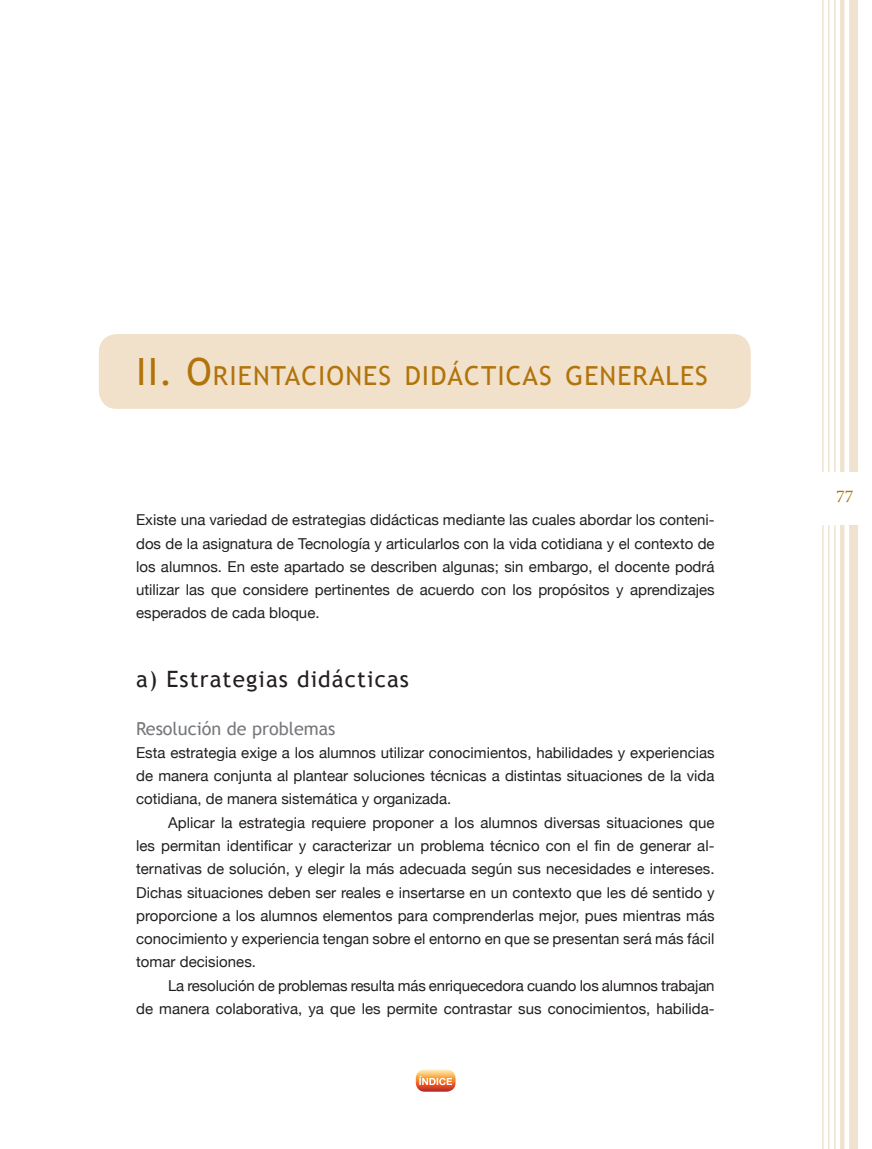
<style>
.page{position:relative;width:872px;height:1149px;background:#fff}
.page>*{position:absolute;margin:0;border:0;box-sizing:border-box;transform-origin:0 0}
.t1{font:26.25px "Trebuchet MS";letter-spacing:.045em;color:#b2730b}
.t2{font:22.5px "Trebuchet MS";letter-spacing:.05em;color:#231f20}
.t3{font:18px "Trebuchet MS";color:#76787b}
.t4{font:18px "Minion Pro";color:#b2730b}
.t5{font:15px/23.2px "Helvetica Neue";color:#231f20;text-align:justify}
.s1{font-size:37.5px}
</style>
<div class="page">
<div style="left:849px;top:0;width:9px;height:1148px;background:#efe3cf"></div>
<hr style="left:840px;top:0;width:4px;height:1148px;background:#efe3cf">
<hr style="left:834px;top:0;width:1px;height:1148px;background:#b2730b">
<hr style="left:828px;top:0;width:1px;height:1148px;background:#b2730b">
<hr style="left:822px;top:0;width:1px;height:1148px;background:#b2730b">
<div style="left:742px;top:472px;width:130px;height:52px;background:#fff"></div>
<div style="left:99px;top:334px;width:651px;height:75px;background:#f1e1ca;border-radius:18px"></div>
<svg style="left:416px;top:1069px;width:39px;height:22px"></svg>
<h1 class="t1" style="left:136px;top:360px;width:573px"><span class="s1">II . O</span>RIENTACIONES DIDÁCTICAS GENERALES</h1>
<p class="t5" style="left:136px;top:508px;width:580px">Existe una variedad de estrategias didácticas mediante las cuales abordar los conteni&shy;dos de la asignatura de Tecnología y articularlos con la vida cotidiana y el contexto de los alumnos. En este apartado se describen algunas; sin embargo, el docente podrá utilizar las que considere pertinentes de acuerdo con los propósitos y aprendizajes esperados de cada bloque.</p>
<h2 class="t2" style="left:136px;top:666px;width:274px">a) Estrategias didácticas</h2>
<p class="t3" style="left:136px;top:717px;width:201px">Resolución de problemas</p>
<p class="t5" style="left:136px;top:740px;width:580px">Esta estrategia exige a los alumnos utilizar conocimientos, habilidades y experiencias de manera conjunta al plantear soluciones técnicas a distintas situaciones de la vida cotidiana, de manera sistemática y organizada.</p>
<p class="t5" style="left:136px;top:810px;width:580px;text-indent:32px">Aplicar la estrategia requiere proponer a los alumnos diversas situaciones que les permitan identificar y caracterizar un problema técnico con el fin de generar al&shy;ternativas de solución, y elegir la más adecuada según sus necesidades e intereses.<br>Dichas situaciones deben ser reales e insertarse en un contexto que les dé sentido y proporcione a los alumnos elementos para comprenderlas mejor, pues mientras más conocimiento y experiencia tengan sobre el entorno en que se presentan será más fácil tomar decisiones.</p>
<p class="t5" style="left:136px;top:973px;width:580px;text-align:right">La resolución de problemas resulta más enriquecedora cuando los alumnos trabajan<br>de manera colaborativa, ya que les permite contrastar sus conocimientos, habilida-</p>
<p class="t4" style="left:836px;top:484px;width:19px">77</p>
</div>
